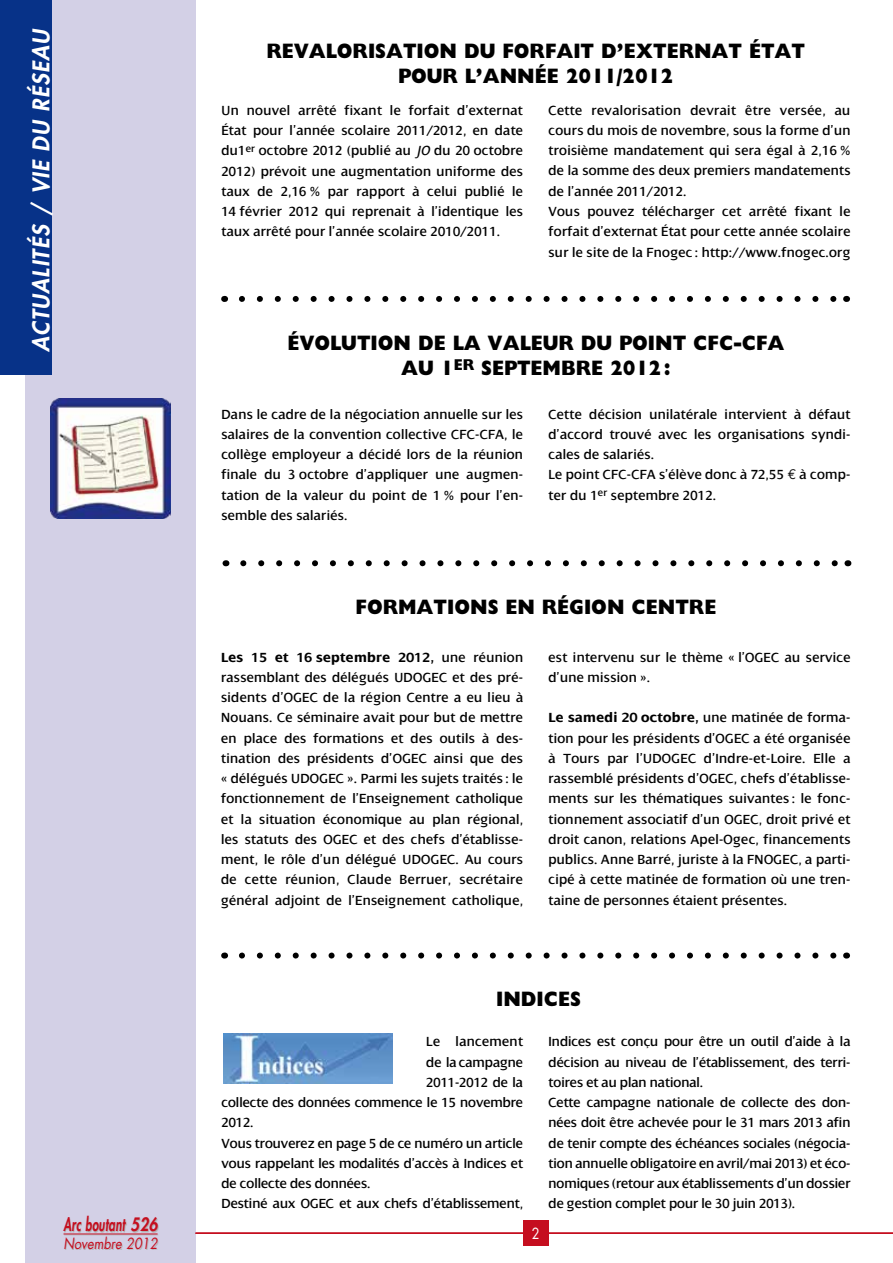
<style>
.page{position:relative;width:893px;height:1263px;background:#fff}
.page>*{position:absolute;margin:0;border:0;box-sizing:border-box;transform-origin:0 0}
.t1{font:italic 800 22.5px "Futura CE";color:#fff}
.t2{font:800 21px/25.2px "Gill Sans";color:#000;text-align:center;scale:.9 1}
.t3{font:italic 800 18px "Futura CE";letter-spacing:.02em;color:#c50e1f;scale:.65 1}
.t4{font:italic 15px "Futura CE";color:#c50e1f;scale:.85 1}
.t5{font:15px "Futura";color:#fff;scale:.85 1}
.t6{font:14.25px/20.2px "Dialog";letter-spacing:.02em;color:#000;text-align:justify}
.t7{font:14.25px/20.2px "Dialog";color:#000}
.s1{font-style:italic}
.s2{font-family:"Euro Mono"}
.s3{font-weight:700}
</style>
<div class="page">
<div style="left:26px;top:0;width:170px;height:1263px;background:#d3d0e6"></div>
<img style="left:50px;top:399px;width:120px;height:120px">
<svg style="left:64px;top:1217px;width:95px;height:33px"></svg>
<hr style="left:64px;top:1233px;width:94px;height:1px;background:#c50e1f">
<hr style="left:195px;top:1232px;width:698px;height:2px;background:#c50e1f">
<div style="left:0;top:0;width:51px;height:375px;background:#073288"></div>
<div style="left:523px;top:1220px;width:26px;height:26px;background:#c50e1f"></div>
<svg style="left:242px;top:296px;width:595px;height:6px"></svg>
<svg style="left:242px;top:952px;width:595px;height:6px"></svg>
<svg style="left:243px;top:560px;width:595px;height:6px"></svg>
<img style="left:223px;top:1033px;width:169px;height:50px">
<h1 class="t1" style="left:25px;top:352px;width:324px;rotate:-90deg">ACTUALITÉS / VIE DU réseau</h1>
<p class="t3" style="left:63px;top:1212px;width:147px">Arc boutant 526</p>
<p class="t4" style="left:64px;top:1234px;width:112px">Novembre 2012</p>
<h2 class="t2" style="left:266px;top:39px;width:600px">REVALORISATION DU FORFAIT D’EXTERNAT ÉTAT<br>POUR L’ANNÉE 2011/2012</h2>
<p class="t6" style="left:221px;top:100px;width:303px">Un nouvel arrêté fixant le forfait d’externat État pour l’année scolaire 2011/2012, en date du1<sup>er</sup> octobre 2012 (publié au <span class="s1">JO</span> du 20 octobre 2012) prévoit une augmentation uniforme des taux de 2,16 % par rapport à celui publié le 14 février 2012 qui reprenait à l’identique les taux arrêté pour l’année scolaire 2010/2011.</p>
<p class="t6" style="left:549px;top:100px;width:303px;text-align:left">Cette revalorisation devrait être versée, au cours du mois de novembre, sous la forme d’un troisième mandatement qui sera égal à 2,16 % de la somme des deux premiers mandatements de l’année 2011/2012.<br>Vous pouvez télécharger cet arrêté fixant le forfait d’externat État pour cette année scolaire sur le site de la Fnogec : http://www.fnogec.org</p>
<h2 class="t2" style="left:287px;top:330px;width:553px">ÉVOLUTION DE LA VALEUR DU POINT CFC-CFA<br>AU 1<sup>ER</sup> SEPTEMBRE 2012:</h2>
<p class="t6" style="left:221px;top:404px;width:303px">Dans le cadre de la négociation annuelle sur les salaires de la convention collective CFC-CFA, le collège employeur a décidé lors de la réunion finale du 3 octobre d’appliquer une augmen&shy;tation de la valeur du point de 1 % pour l’en&shy;semble des salariés.</p>
<p class="t6" style="left:549px;top:404px;width:303px;text-align:left">Cette décision unilatérale intervient à défaut d’accord trouvé avec les organisations syndi&shy;cales de salariés.<br>Le point CFC-CFA s’élève donc à 72,55 <span class="s2">€</span> à comp&shy;ter du 1<sup>er</sup> septembre 2012.</p>
<h2 class="t2" style="left:356px;top:595px;width:402px">FORMATIONS EN RÉGION CENTRE</h2>
<p class="t6" style="left:221px;top:647px;width:303px"><span class="s3">Les 15 et 16 septembre 2012,</span> une réunion rassemblant des délégués UDOGEC et des pré&shy;sidents d’OGEC de la région Centre a eu lieu à Nouans. Ce séminaire avait pour but de mettre en place des formations et des outils à des&shy;tination des présidents d’OGEC ainsi que des « délégués UDOGEC ». Parmi les sujets traités : le fonctionnement de l’Enseignement catholique et la situation économique au plan régional, les statuts des OGEC et des chefs d’établisse&shy;ment, le rôle d’un délégué UDOGEC. Au cours de cette réunion, Claude Berruer, secrétaire général adjoint de l’Enseignement catholique,</p>
<p class="t6" style="left:548px;top:647px;width:303px">est intervenu sur le thème « l’OGEC au service d’une mission ».</p>
<p class="t6" style="left:548px;top:708px;width:303px"><span class="s3">Le samedi 20 octobre,</span> une matinée de forma&shy;tion pour les présidents d’OGEC a été organisée à Tours par l’UDOGEC d’Indre-et-Loire. Elle a rassemblé présidents d’OGEC, chefs d’établisse&shy;ments sur les thématiques suivantes : le fonc&shy;tionnement associatif d’un OGEC, droit privé et droit canon, relations Apel-Ogec, financements publics. Anne Barré, juriste à la FNOGEC, a parti&shy;cipé à cette matinée de formation où une tren&shy;taine de personnes étaient présentes.</p>
<h2 class="t2" style="left:496px;top:986px;width:96px">INDICES</h2>
<p class="t6" style="left:426px;top:1032px;width:98px">Le lancement</p>
<p class="t7" style="left:426px;top:1052px;width:98px">de la campagne</p>
<p class="t7" style="left:426px;top:1072px;width:98px">2011-2012 de la</p>
<p class="t7" style="left:221px;top:1092px;width:303px">collecte des données commence le 15 novembre</p>
<p class="t6" style="left:221px;top:1113px;width:34px">2012.</p>
<p class="t7" style="left:221px;top:1133px;width:303px">Vous trouverez en page 5 de ce numéro un article</p>
<p class="t7" style="left:221px;top:1153px;width:303px">vous rappelant les modalités d’accès à Indices et</p>
<p class="t7" style="left:221px;top:1173px;width:151px">de collecte des données.</p>
<p class="t7" style="left:221px;top:1194px;width:303px">Destiné aux OGEC et aux chefs d’établissement,</p>
<p class="t5" style="left:532px;top:1224px;width:11px">2</p>
<p class="t7" style="left:548px;top:1032px;width:303px">Indices est conçu pour être un outil d’aide à la décision au niveau de l’établissement, des terri&shy;toires et au plan national.<br>Cette campagne nationale de collecte des don&shy;nées doit être achevée pour le 31 mars 2013 afin de tenir compte des échéances sociales (négocia&shy;tion annuelle obligatoire en avril/mai 2013) et éco&shy;nomiques (retour aux établissements d’un dossier de gestion complet pour le 30 juin 2013).</p>
</div>
